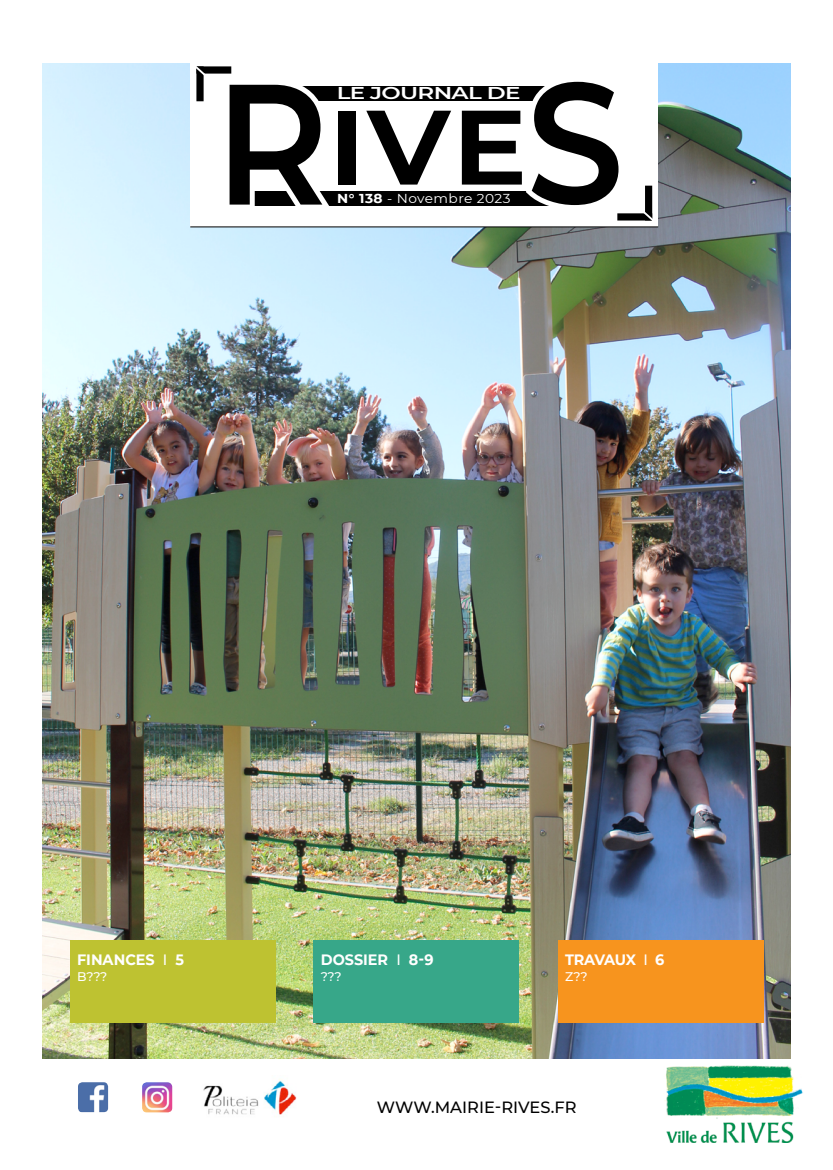
<style>
.page{position:relative;width:833px;height:1170px;background:#fff}
.page>*{position:absolute;margin:0;border:0;box-sizing:border-box;transform-origin:0 0}
.t1{font:600 129.12px "Montserrat";color:#000;scale:1.05 1}
.t2{font:600 17.12px "Montserrat";letter-spacing:-.03em;color:#fff;scale:1.34 1}
.t3{font:500 16.25px "Montserrat";color:#000}
.t4{font:700 15px "Montserrat";color:#fff;scale:.96 1}
.t5{font:700 15px "Montserrat";letter-spacing:-.03em;color:#fff;scale:.96 1}
.t6{font:12.88px "Montserrat";letter-spacing:.03em;color:#fff;scale:1.06 1}
.t7{font:500 12.5px "Montserrat";color:#fff}
.s1{font-size:171.12px}
.s2{font-weight:700}
.s3{font-weight:500}
</style>
<div class="page">
<img style="left:43px;top:64px;width:747px;height:994px">
<img style="left:78px;top:1082px;width:30px;height:30px">
<img style="left:142px;top:1082px;width:30px;height:30px">
<img style="left:664px;top:1065px;width:139px;height:77px">
<div style="left:314px;top:940px;width:205px;height:82px;background:#37a789"></div>
<div style="left:70px;top:940px;width:205px;height:82px;background:#bec231"></div>
<div style="left:558px;top:940px;width:206px;height:82px;background:#f7941e"></div>
<div style="left:190px;top:12px;width:468px;height:215px;background:#fff"></div>
<div style="left:271px;top:86px;width:289px;height:14px;background:#000"></div>
<div style="left:196px;top:66px;width:35px;height:8px;background:#000"></div>
<div style="left:196px;top:66px;width:8px;height:35px;background:#000"></div>
<div style="left:232px;top:192px;width:346px;height:14px;background:#000"></div>
<svg style="left:188px;top:63px;width:21px;height:16px"></svg>
<div style="left:617px;top:213px;width:35px;height:7px;background:#000"></div>
<div style="left:645px;top:186px;width:7px;height:34px;background:#000"></div>
<svg style="left:637px;top:206px;width:16px;height:15px"></svg>
<svg style="left:219px;top:73px;width:117px;height:133px"></svg>
<svg style="left:520px;top:86px;width:110px;height:130px"></svg>
<hr style="left:190px;top:226px;width:468px;height:1px;background:#000">
<img style="left:203px;top:1079px;width:94px;height:36px">
<h1 class="t1" style="left:215px;top:47px;width:391px"><span class="s1">R</span>IVE<span class="s1">S</span></h1>
<p class="t2" style="left:337px;top:81px;width:139px">LE JOURNAL DE</p>
<p class="t6" style="left:337px;top:190px;width:165px"><span class="s2">N ° 138</span> - Novembre 2023</p>
<p class="t4" style="left:77px;top:948px;width:113px">FINANCES <span class="s3">I</span> 5</p>
<p class="t7" style="left:77px;top:967px;width:32px">B???</p>
<p class="t4" style="left:321px;top:948px;width:119px">DOSSIER <span class="s3">I</span> 8-9</p>
<p class="t7" style="left:321px;top:967px;width:22px">???</p>
<p class="t5" style="left:565px;top:948px;width:105px">TRAVAUX <span class="s3">I</span> 6</p>
<p class="t7" style="left:565px;top:967px;width:24px">Z??</p>
<p class="t3" style="left:377px;top:1095px;width:201px">WWW.MAIRIE-RIVES.FR</p>
</div>
